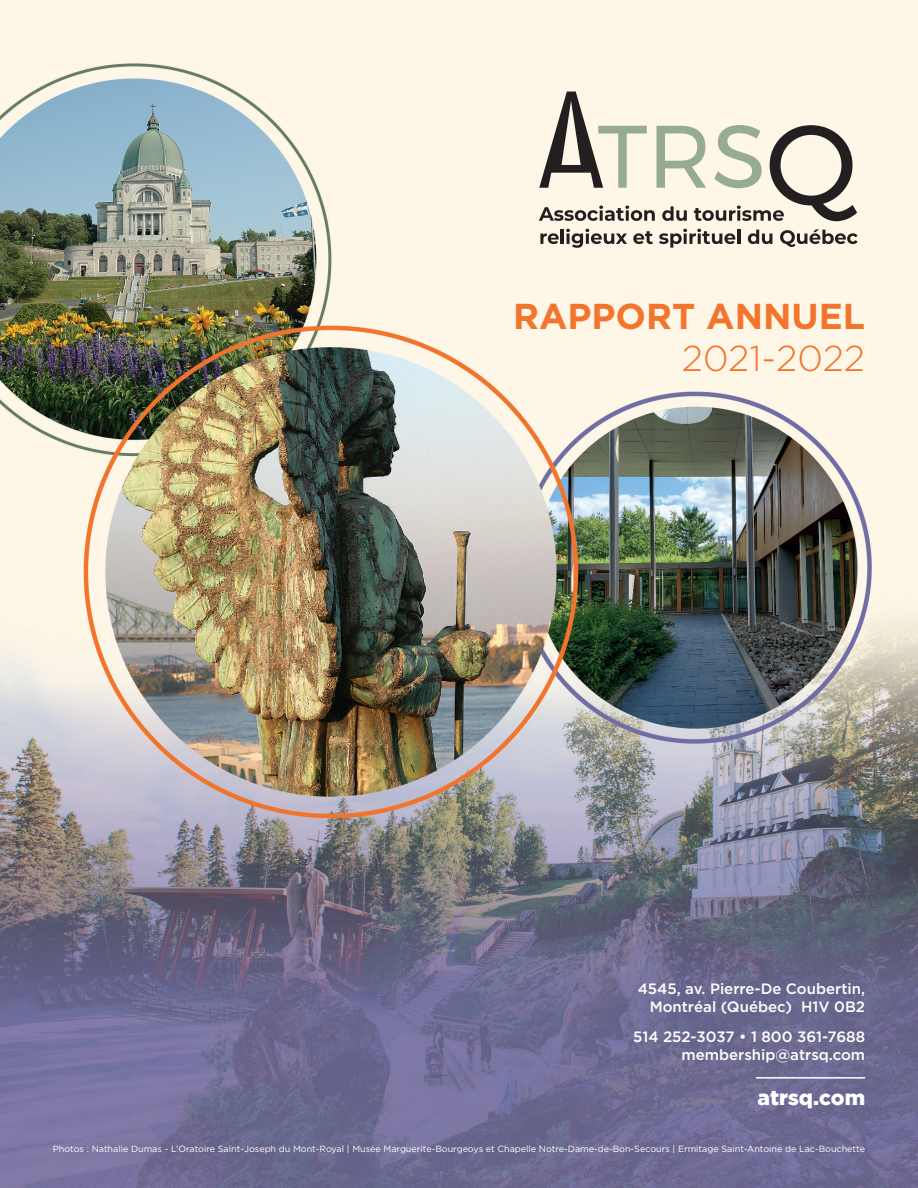
<style>
.page{position:relative;width:918px;height:1188px;background:#fff}
.page>*{position:absolute;margin:0;border:0;box-sizing:border-box;transform-origin:0 0}
.t1{font:700 36px/41.4px "Gotham";color:#f3752d;text-align:right}
.t2{font:900 21px "Gotham";color:#fff}
.t3{font:500 15px/18px "Gotham";color:#fff;text-align:right}
.t4{font:9px "Gotham";color:#fff}
.s1{font-weight:300}
</style>
<div class="page">
<img style="left:0;top:0;width:918px;height:1188px">
<svg style="left:539px;top:92px;width:318px;height:129px"></svg>
<svg style="left:540px;top:233px;width:19px;height:11px"></svg>
<hr style="left:561px;top:230px;width:3px;height:14px;background:#231f20">
<svg style="left:566px;top:229px;width:61px;height:19px"></svg>
<svg style="left:633px;top:231px;width:20px;height:13px"></svg>
<svg style="left:659px;top:229px;width:76px;height:19px"></svg>
<hr style="left:737px;top:230px;width:3px;height:14px;background:#231f20">
<svg style="left:748px;top:230px;width:24px;height:14px"></svg>
<svg style="left:780px;top:229px;width:78px;height:18px"></svg>
<hr style="left:756px;top:1077px;width:109px;height:2px;background:#fff">
<p class="t1" style="left:513px;top:295px;width:354px">RAPPORT ANNUEL<br><span class="s1">2021-2022</span></p>
<p class="t3" style="left:638px;top:979px;width:229px">4545, av. Pierre-De Coubertin,<br>Montréal (Québec) H1V 0B2</p>
<p class="t3" style="left:633px;top:1027px;width:234px">514 252-3037 • 1 800 361-7688 membership@atrsq.com</p>
<p class="t2" style="left:757px;top:1085px;width:109px">atrsq.com</p>
<p class="t4" style="left:53px;top:1143px;width:814px">Photos : Nathalie Dumas - L’Oratoire Saint-Joseph du Mont-Royal | Musée Marguerite-Bourgeoys et Chapelle Notre-Dame-de-Bon-Secours | Ermitage Saint-Antoine de Lac-Bouchette</p>
</div>
